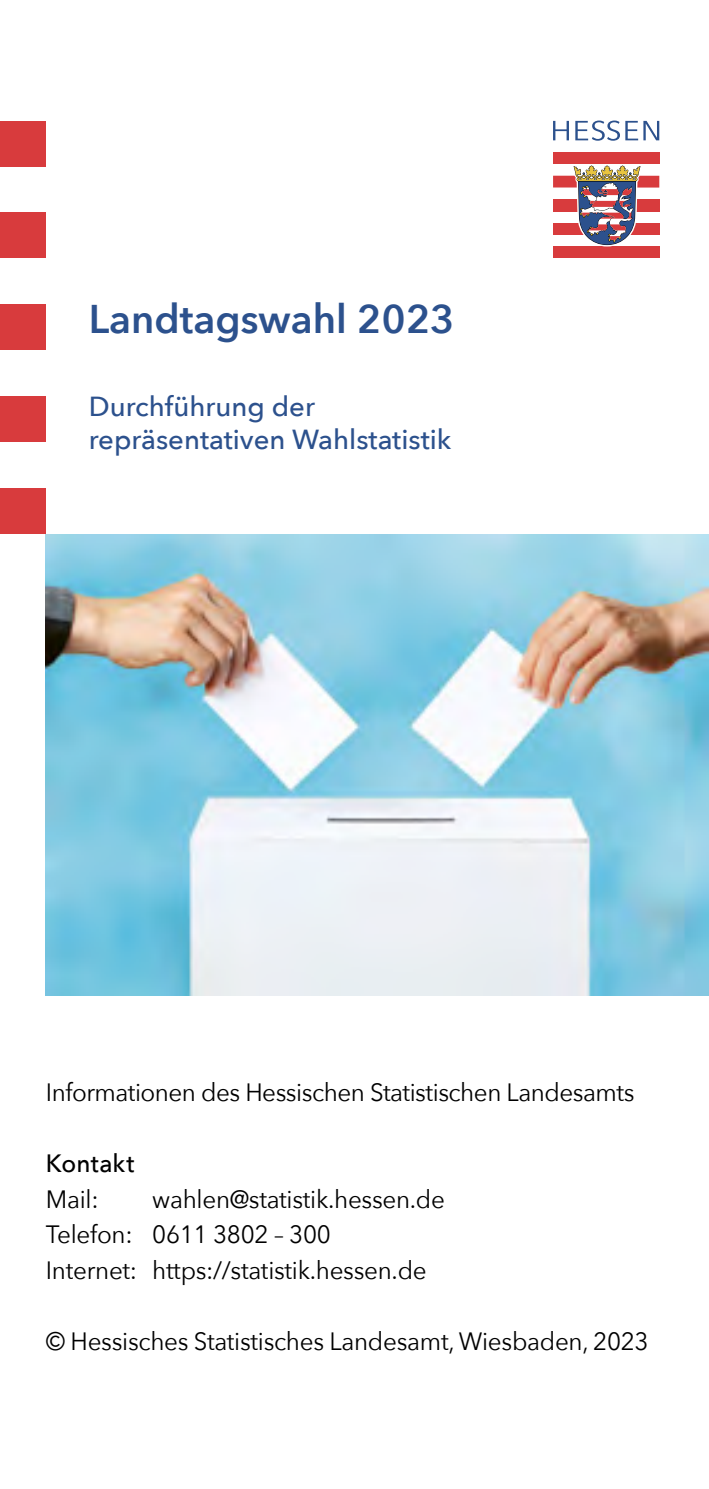
<style>
.page{position:relative;width:709px;height:1489px;background:#fff}
.page>*{position:absolute;margin:0;border:0;box-sizing:border-box;transform-origin:0 0}
.t1{font:600 40px "Avenir Next";color:#2c518d}
.t2{font:500 27.5px/33px "Avenir Next";color:#2c518d}
.t3{font:25px/35.5px "Avenir Next";letter-spacing:-.01em;color:#000}
.t4{font:500 25px "Avenir Next";letter-spacing:.01em;color:#000}
</style>
<div class="page">
<img style="left:46px;top:534px;width:663px;height:461px">
<div style="left:553px;top:152px;width:106px;height:12px;background:#d83b3d"></div>
<div style="left:553px;top:176px;width:106px;height:11px;background:#d83b3d"></div>
<div style="left:553px;top:199px;width:106px;height:12px;background:#d83b3d"></div>
<div style="left:553px;top:223px;width:106px;height:12px;background:#d83b3d"></div>
<div style="left:553px;top:246px;width:106px;height:12px;background:#d83b3d"></div>
<svg style="left:572px;top:165px;width:70px;height:81px"></svg>
<svg style="left:553px;top:121px;width:16px;height:19px"></svg>
<svg style="left:575px;top:120px;width:84px;height:21px"></svg>
<div style="left:0;top:120px;width:46px;height:46px;background:#d83b3d"></div>
<div style="left:0;top:212px;width:46px;height:46px;background:#d83b3d"></div>
<div style="left:0;top:304px;width:46px;height:46px;background:#d83b3d"></div>
<div style="left:0;top:396px;width:46px;height:46px;background:#d83b3d"></div>
<div style="left:0;top:488px;width:46px;height:46px;background:#d83b3d"></div>
<h1 class="t1" style="left:89px;top:284px;width:367px">Landtagswahl 2023</h1>
<p class="t2" style="left:89px;top:389px;width:364px">Durchführung der repräsentativen Wahlstatistik</p>
<p class="t3" style="left:46px;top:1073px;width:590px">Informationen des Hessischen Statistischen Landesamts</p>
<p class="t4" style="left:46px;top:1142px;width:90px">Kontakt</p>
<p class="t3" style="left:46px;top:1180px;width:54px">Mail:</p>
<p class="t3" style="left:46px;top:1180px;width:400px;text-indent:106px">wahlen@statistik.hessen.de<br>Telefon: 0611 3802 – 300<br>Internet: https://statistik.hessen.de</p>
<p class="t3" style="left:46px;top:1321px;width:604px">© Hessisches Statistisches Landesamt, Wiesbaden, 2023</p>
</div>
